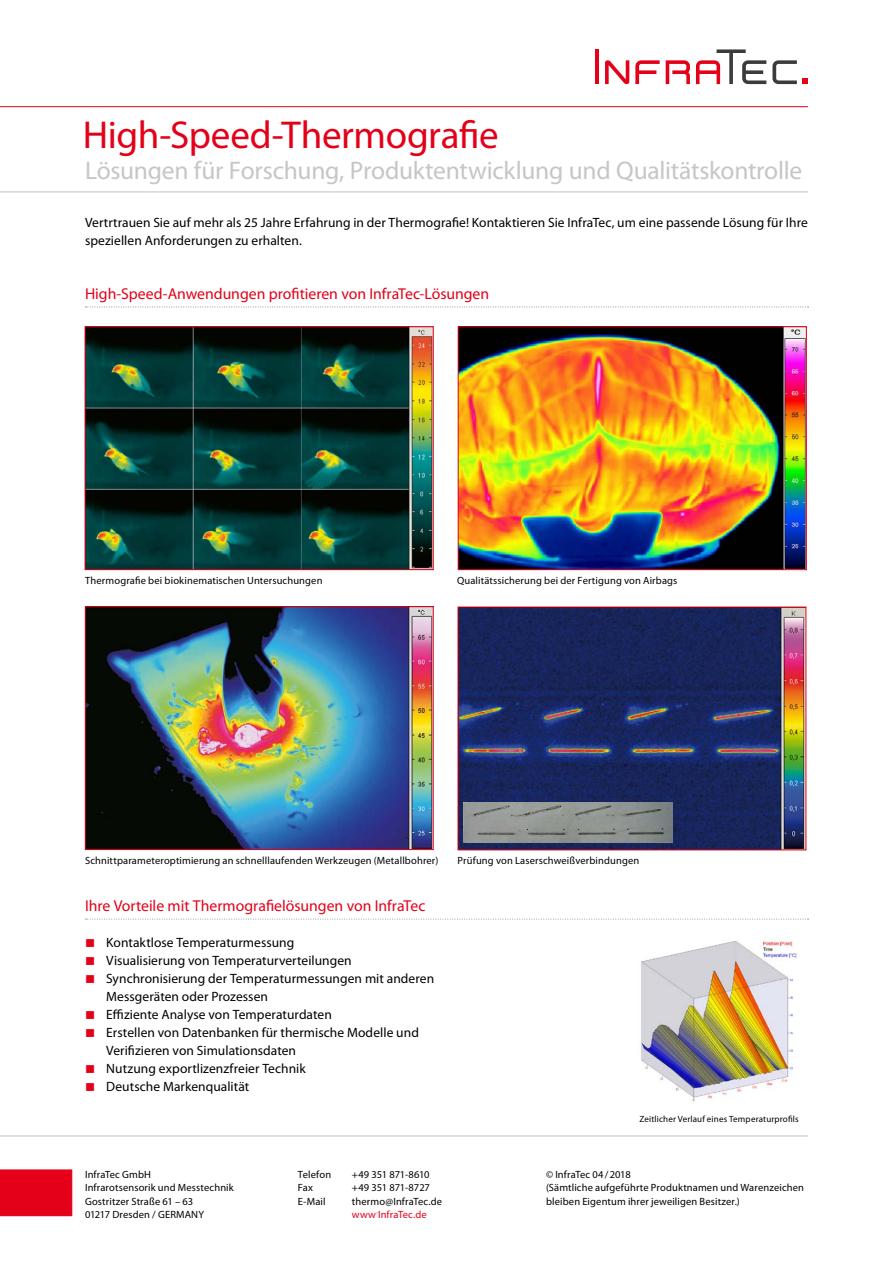
<style>
.page{position:relative;width:893px;height:1263px;background:#fff}
.page>*{position:absolute;margin:0;border:0;box-sizing:border-box;transform-origin:0 0}
.t1{font:39px "Myriad Pro";letter-spacing:-.01em;color:#e30018}
.t2{font:25.5px "Myriad Pro";letter-spacing:-.01em;color:#c5c6c6}
.t3{font:15.75px "Myriad Pro";color:#e30018}
.t4{font:13.5px/18px "Myriad Pro";letter-spacing:.005em;color:#000}
.t5{font:10.5px/13.5px "Myriad Pro";letter-spacing:.015em;color:#000}
.t6{font:10.5px "Myriad Pro";letter-spacing:.015em;color:#e30018}
.t7{font:10.5px "Myriad Pro";letter-spacing:-.015em;color:#000}
.t8{font:10.5px "Myriad Pro";letter-spacing:-.01em;color:#000}
.t9{font:9px "Myriad Pro";letter-spacing:.015em;color:#000}
</style>
<div class="page">
<hr style="left:0;top:106px;width:808px;height:1px;background:#e30018">
<hr style="left:0;top:191px;width:808px;height:1px;background:#c5c6c6">
<hr style="left:0;top:1135px;width:808px;height:1px;background:#c5c6c6">
<div style="left:0;top:1169px;width:72px;height:47px;background:#e30018"></div>
<hr style="left:595px;top:49px;width:4px;height:35px;background:#e30018">
<svg style="left:666px;top:60px;width:24px;height:24px"></svg>
<svg style="left:635px;top:60px;width:25px;height:24px"></svg>
<svg style="left:772px;top:60px;width:36px;height:24px"></svg>
<svg style="left:696px;top:49px;width:70px;height:35px"></svg>
<svg style="left:605px;top:60px;width:24px;height:24px"></svg>
<svg style="left:85px;top:307px;width:723px;height:1px"></svg>
<svg style="left:85px;top:919px;width:723px;height:1px"></svg>
<img style="left:641px;top:939px;width:156px;height:163px">
<img style="left:460px;top:609px;width:344px;height:239px">
<img style="left:463px;top:803px;width:209px;height:40px">
<img style="left:87px;top:328px;width:345px;height:240px">
<div style="left:85px;top:326px;width:349px;height:244px;border:1px solid #e30018"></div>
<img style="left:87px;top:608px;width:345px;height:240px">
<div style="left:85px;top:606px;width:349px;height:244px;border:1px solid #e30018"></div>
<img style="left:460px;top:328px;width:345px;height:240px">
<div style="left:458px;top:326px;width:349px;height:244px;border:1px solid #e30018"></div>
<h1 class="t1" style="left:83px;top:110px;width:417px">High-Speed-Thermografie</h1>
<h2 class="t2" style="left:85px;top:155px;width:719px">Lösungen für Forschung, Produktentwicklung und Qualitätskontrolle</h2>
<p class="t4" style="left:85px;top:214px;width:724px">Vertrtrauen Sie auf mehr als 25 Jahre Erfahrung in der Thermografie! Kontaktieren Sie InfraTec, um eine passende Lösung für Ihre speziellen Anforderungen zu erhalten.</p>
<p class="t3" style="left:85px;top:284px;width:406px">High-Speed-Anwendungen profitieren von InfraTec-Lösungen</p>
<p class="t5" style="left:85px;top:574px;width:239px">Thermografie bei biokinematischen Untersuchungen</p>
<p class="t5" style="left:457px;top:574px;width:222px">Qualitätssicherung bei der Fertigung von Airbags</p>
<p class="t5" style="left:85px;top:853px;width:355px">Schnittparameteroptimierung an schnelllaufenden Werkzeugen (Metallbohrer)</p>
<p class="t3" style="left:85px;top:896px;width:342px">Ihre Vorteile mit Thermografielösungen von InfraTec</p>
<p class="t4" style="left:106px;top:934px;width:329px">Kontaktlose Temperaturmessung<br>Visualisierung von Temperaturverteilungen Synchronisierung der Temperaturmessungen mit anderen Messgeräten oder Prozessen<br>Effiziente Analyse von Temperaturdaten<br>Erstellen von Datenbanken für thermische Modelle und Verifizieren von Simulationsdaten<br>Nutzung exportlizenzfreier Technik<br>Deutsche Markenqualität</p>
<p class="t5" style="left:458px;top:853px;width:183px">Prüfung von Laserschweißverbindungen</p>
<p class="t9" style="left:639px;top:1113px;width:161px">Zeitlicher Verlauf eines Temperaturprofils</p>
<p class="t5" style="left:85px;top:1167px;width:150px">InfraTec GmbH<br>Infrarotsensorik und Messtechnik<br>Gostritzer Straße 61 – 63<br>01217 Dresden / GERMANY</p>
<p class="t5" style="left:298px;top:1167px;width:35px">Telefon</p>
<p class="t7" style="left:352px;top:1167px;width:79px">+49 351 871-8610</p>
<p class="t5" style="left:298px;top:1180px;width:17px">Fax</p>
<p class="t8" style="left:352px;top:1181px;width:80px">+49 351 871-8727</p>
<p class="t5" style="left:298px;top:1194px;width:29px">E-Mail</p>
<p class="t5" style="left:352px;top:1194px;width:92px">thermo@InfraTec.de</p>
<p class="t6" style="left:352px;top:1208px;width:76px">www.InfraTec.de</p>
<p class="t5" style="left:546px;top:1167px;width:260px">© InfraTec 04/2018<br>(Sämtliche aufgeführte Produktnamen und Warenzeichen bleiben Eigentum ihrer jeweiligen Besitzer.)</p>
</div>
